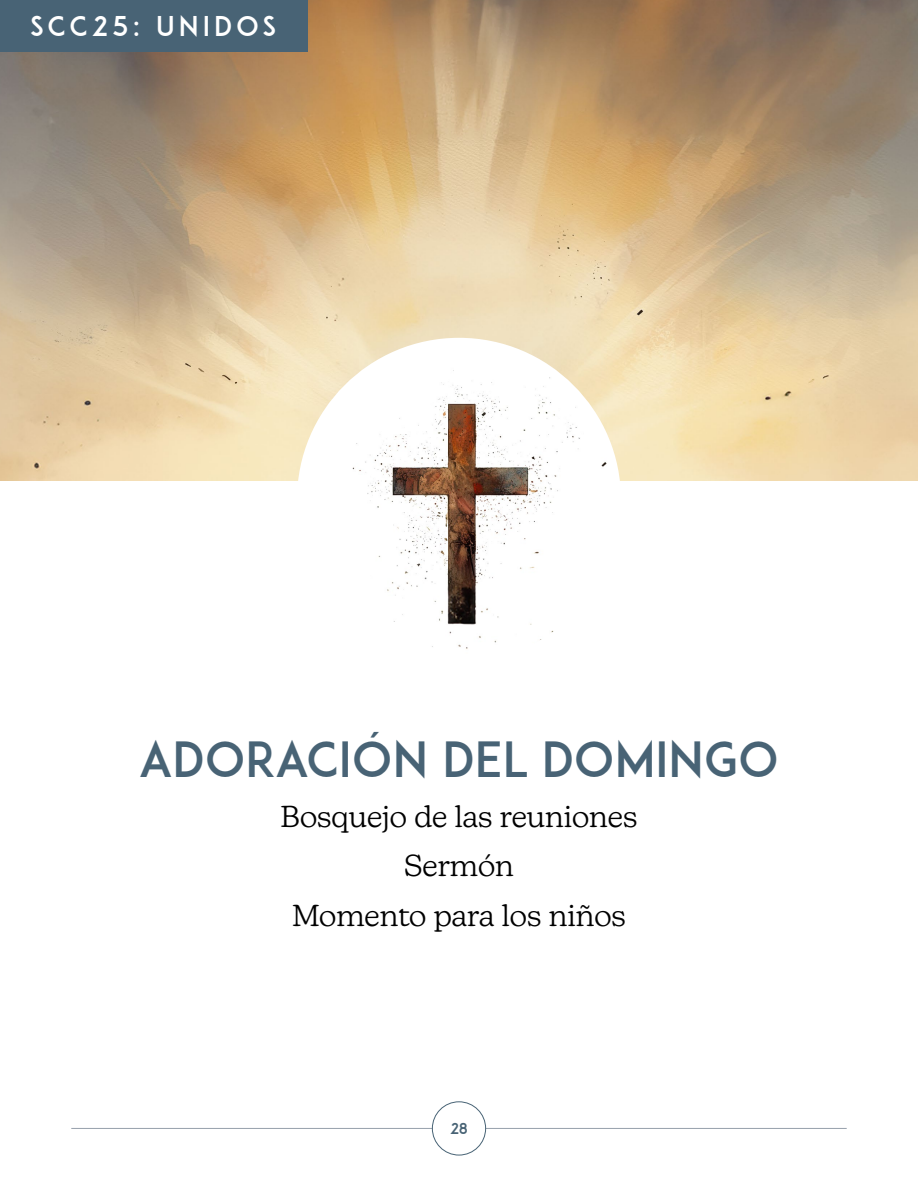
<style>
.page{position:relative;width:918px;height:1188px;background:#fff}
.page>*{position:absolute;margin:0;border:0;box-sizing:border-box;transform-origin:0 0}
.t1{font:48px "ADAM.CGPRO";color:#486375}
.t2{font:300 30px/49.5px "New Kansas";color:#000;text-align:center}
.t3{font:27px "ADAM.CGPRO";letter-spacing:.15em;color:#fff}
.t4{font:15px "ADAM.CGPRO";color:#486375}
</style>
<div class="page">
<img style="left:0;top:0;width:918px;height:480px">
<div style="left:0;top:0;width:308px;height:52px;background:#486375"></div>
<img style="left:297px;top:338px;width:324px;height:324px;border-radius:162px">
<hr style="left:71px;top:1128px;width:776px;height:1px;background:#969fab">
<div style="left:432px;top:1102px;width:54px;height:53px;background:#fff;border-radius:50%"></div>
<div style="left:432px;top:1101px;width:54px;height:54px;border:1px solid #486375;border-radius:50%"></div>
<p class="t3" style="left:30px;top:10px;width:248px">SCC25: UNIDOS</p>
<h1 class="t1" style="left:139px;top:731px;width:641px">ADORACIÓN DEL DOMINGO</h1>
<p class="t2" style="left:281px;top:791px;width:358px">Bosquejo de las reuniones<br>Sermón<br>Momento para los niños</p>
<p class="t4" style="left:450px;top:1119px;width:19px">28</p>
</div>
